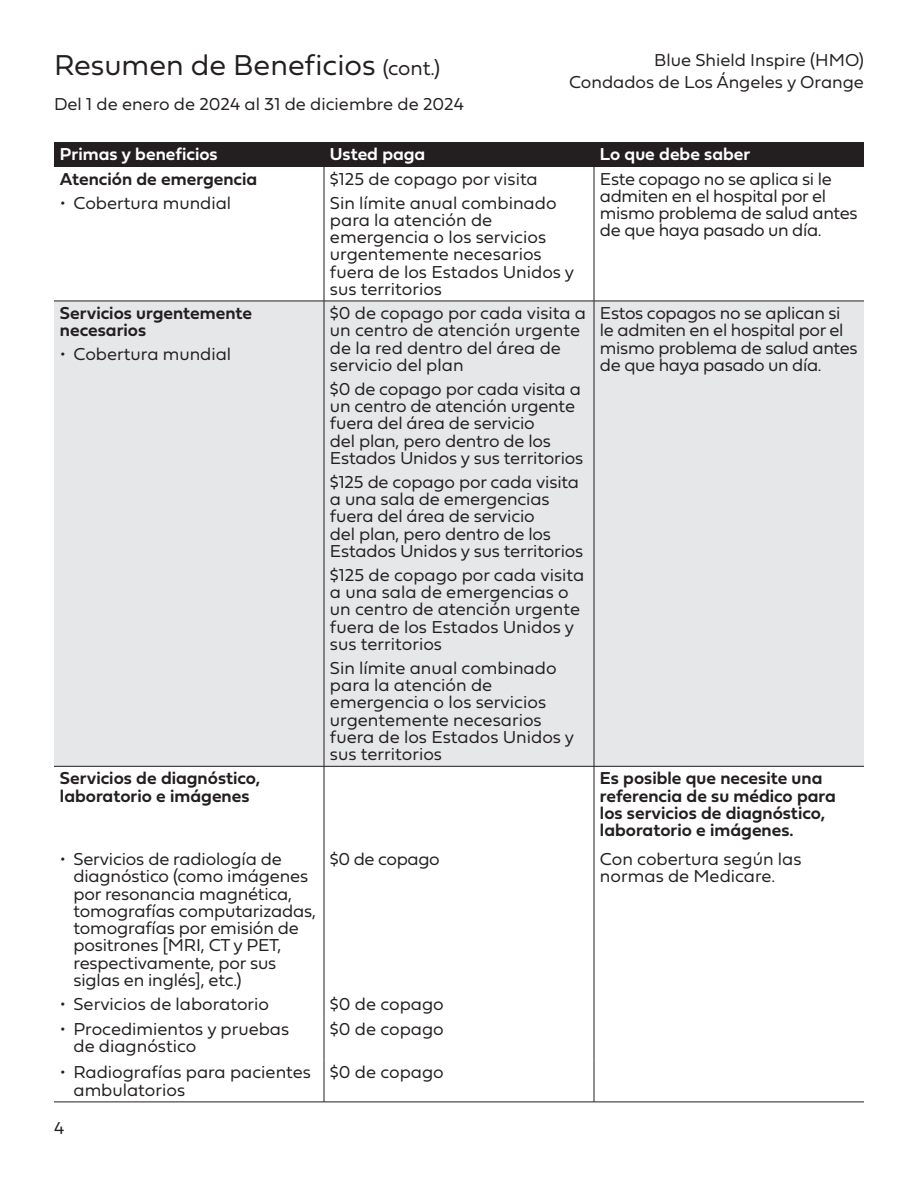
<style>
.page{position:relative;width:918px;height:1188px;background:#fff}
.page>*{position:absolute;margin:0;border:0;box-sizing:border-box;transform-origin:0 0}
.t1{font:30px "Fieldwork Geo Light";color:#231f20}
.t2{font:21px "Fieldwork Geo Light";color:#231f20}
.t3{font:18px/17.2px "Fieldwork Geo Light";letter-spacing:-.01em;color:#231f20}
.t4{font:18px/17.2px "Fieldwork Geo Demibold";color:#231f20}
.t5{font:18px "Fieldwork Geo Demibold";color:#fff}
</style>
<div class="page">
<div style="left:324px;top:301px;width:270px;height:465px;background:#e6e7e9"></div>
<div style="left:54px;top:142px;width:270px;height:24px;background:#231f20"></div>
<div style="left:324px;top:142px;width:270px;height:24px;background:#231f20"></div>
<div style="left:594px;top:142px;width:270px;height:24px;background:#231f20"></div>
<div style="left:54px;top:301px;width:270px;height:465px;background:#e6e7e9"></div>
<div style="left:594px;top:301px;width:270px;height:465px;background:#e6e7e9"></div>
<hr style="left:324px;top:166px;width:1px;height:135px;background:#231f20">
<hr style="left:594px;top:166px;width:1px;height:135px;background:#231f20">
<hr style="left:54px;top:301px;width:270px;height:1px;background:#231f20">
<hr style="left:324px;top:301px;width:270px;height:1px;background:#231f20">
<hr style="left:594px;top:301px;width:270px;height:1px;background:#231f20">
<hr style="left:324px;top:301px;width:1px;height:465px;background:#231f20">
<hr style="left:594px;top:301px;width:1px;height:465px;background:#231f20">
<hr style="left:54px;top:766px;width:270px;height:1px;background:#231f20">
<hr style="left:324px;top:766px;width:1px;height:81px;background:#231f20">
<hr style="left:324px;top:766px;width:270px;height:1px;background:#231f20">
<hr style="left:594px;top:766px;width:1px;height:81px;background:#231f20">
<hr style="left:594px;top:766px;width:270px;height:1px;background:#231f20">
<hr style="left:324px;top:847px;width:1px;height:145px;background:#231f20">
<hr style="left:594px;top:847px;width:1px;height:145px;background:#231f20">
<svg style="left:324px;top:992px;width:1px;height:25px"></svg>
<svg style="left:594px;top:992px;width:1px;height:25px"></svg>
<hr style="left:324px;top:1017px;width:1px;height:43px;background:#231f20">
<hr style="left:594px;top:1017px;width:1px;height:43px;background:#231f20">
<hr style="left:324px;top:1060px;width:1px;height:42px;background:#231f20">
<hr style="left:594px;top:1060px;width:1px;height:42px;background:#231f20">
<hr style="left:54px;top:1102px;width:270px;height:1px;background:#231f20">
<hr style="left:324px;top:1102px;width:270px;height:1px;background:#231f20">
<hr style="left:594px;top:1102px;width:270px;height:1px;background:#231f20">
<h1 class="t1" style="left:54px;top:41px;width:323px">Resumen de Benefcios</h1>
<p class="t3" style="left:654px;top:51px;width:211px">Blue Shield Inspire (HMO)</p>
<p class="t2" style="left:383px;top:51px;width:59px">(cont.)</p>
<p class="t3" style="left:569px;top:72px;width:296px">Condados de Los Ángeles y Orange</p>
<p class="t3" style="left:54px;top:94px;width:411px">Del 1 de enero de 2024 al 31 de diciembre de 2024</p>
<p class="t5" style="left:60px;top:140px;width:159px">Primas y benefcios</p>
<p class="t5" style="left:330px;top:140px;width:97px">Usted paga</p>
<p class="t5" style="left:600px;top:140px;width:152px">Lo que debe saber</p>
<p class="t4" style="left:60px;top:169px;width:199px">Atención de emergencia</p>
<p class="t3" style="left:330px;top:169px;width:209px">$125 de copago por visita</p>
<p class="t3" style="left:600px;top:169px;width:233px">Este copago no se aplica si le</p>
<p class="t3" style="left:60px;top:193px;width:173px">• Cobertura mundial</p>
<p class="t3" style="left:330px;top:193px;width:228px">Sin límite anual combinado para la atención de emergencia o los servicios</p>
<p class="t3" style="left:600px;top:186px;width:259px">admiten en el hospital por el mismo problema de salud antes de que haya pasado un día.</p>
<p class="t3" style="left:330px;top:245px;width:246px">urgentemente necesarios fuera de los Estados Unidos y sus territorios</p>
<p class="t4" style="left:60px;top:304px;width:194px">Servicios urgentemente</p>
<p class="t3" style="left:330px;top:304px;width:258px">$0 de copago por cada visita a</p>
<p class="t3" style="left:600px;top:304px;width:242px">Estos copagos no se aplican si</p>
<p class="t4" style="left:60px;top:321px;width:88px">necesarios</p>
<p class="t3" style="left:330px;top:321px;width:252px">un centro de atención urgente</p>
<p class="t3" style="left:600px;top:321px;width:245px">le admiten en el hospital por el</p>
<p class="t3" style="left:60px;top:345px;width:173px">• Cobertura mundial</p>
<p class="t3" style="left:330px;top:338px;width:232px">de la red dentro del área de servicio del plan</p>
<p class="t3" style="left:600px;top:338px;width:259px">mismo problema de salud antes de que haya pasado un día.</p>
<p class="t3" style="left:330px;top:379px;width:255px">$0 de copago por cada visita a un centro de atención urgente fuera del área de servicio<br>del plan, pero dentro de los<br>Estados Unidos y sus territorios</p>
<p class="t3" style="left:330px;top:472px;width:255px">$125 de copago por cada visita a una sala de emergencias fuera del área de servicio<br>del plan, pero dentro de los<br>Estados Unidos y sus territorios</p>
<p class="t3" style="left:330px;top:565px;width:256px">$125 de copago por cada visita a una sala de emergencias o un centro de atención urgente fuera de los Estados Unidos y sus territorios</p>
<p class="t3" style="left:330px;top:658px;width:246px">Sin límite anual combinado para la atención de emergencia o los servicios urgentemente necesarios fuera de los Estados Unidos y sus territorios</p>
<p class="t4" style="left:60px;top:769px;width:202px">Servicios de diagnóstico, laboratorio e imágenes</p>
<p class="t4" style="left:600px;top:769px;width:238px">Es posible que necesite una referencia de su médico para los servicios de diagnóstico, laboratorio e imágenes.</p>
<p class="t3" style="left:73px;top:850px;width:244px;text-indent:-14px">• Servicios de radiología de diagnóstico (como imágenes por resonancia magnética, tomografías computarizadas, tomografías por emisión de positrones [MRI, CT y PET, respectivamente, por sus siglas en inglés], etc.)</p>
<p class="t3" style="left:330px;top:850px;width:111px">$0 de copago</p>
<p class="t3" style="left:600px;top:850px;width:203px">Con cobertura según las normas de Medicare.</p>
<p class="t3" style="left:60px;top:995px;width:211px">• Servicios de laboratorio</p>
<p class="t3" style="left:330px;top:995px;width:115px">$0 de copago</p>
<p class="t3" style="left:73px;top:1020px;width:217px;text-indent:-14px">• Procedimientos y pruebas de diagnóstico</p>
<p class="t3" style="left:330px;top:1020px;width:115px">$0 de copago</p>
<p class="t3" style="left:73px;top:1063px;width:239px;text-indent:-14px">• Radiografías para pacientes ambulatorios</p>
<p class="t3" style="left:330px;top:1063px;width:115px">$0 de copago</p>
<p class="t3" style="left:54px;top:1119px;width:12px">4</p>
</div>
